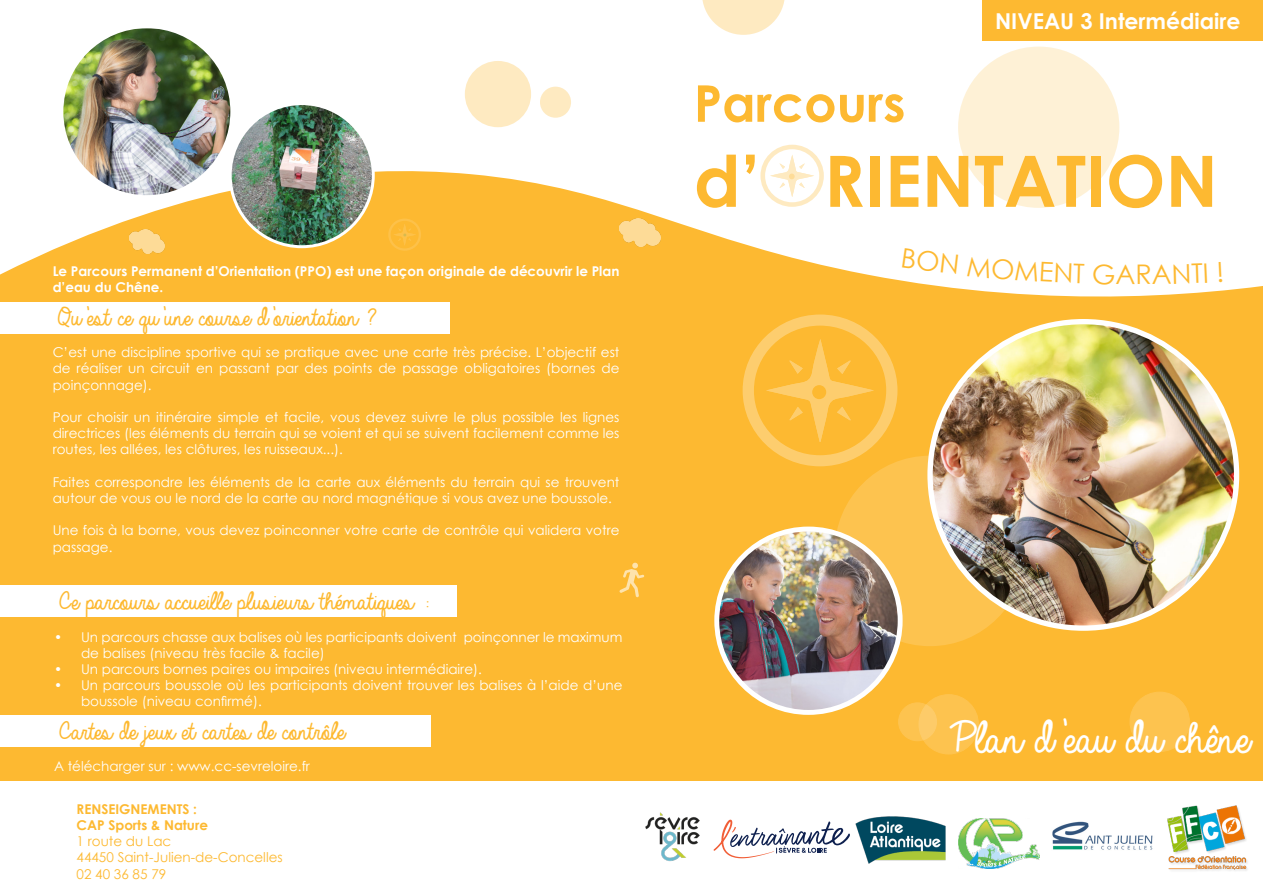
<style>
.page{position:relative;width:1263px;height:893px;background:#fff}
.page>*{position:absolute;margin:0;border:0;box-sizing:border-box;transform-origin:0 0}
.t1{font:700 70.8px "Century Gothic";color:#fdb931}
.t2{font:700 50.7px "Century Gothic";color:#fdb931}
.t3{font:48px "Always In My Heart";color:#fff}
.t4{font:27px "Always In My Heart";color:#fdb931}
.t5{font:27px "Century Gothic";color:#fdb931}
.t6{font:700 21.9px "Century Gothic";color:#fff}
.t7{font:13.5px/16.2px "Century Gothic";color:#fff}
.t8{font:700 13.5px/16.2px "Century Gothic";color:#fff}
.t9{font:13.5px/16.2px "Century Gothic";color:#fdb931}
.t10{font:700 13.5px/16.2px "Century Gothic";color:#fdb931}
</style>
<div class="page">
<div style="left:0;top:149px;width:1263px;height:719px;background:#fdb931"></div>
<svg style="left:0;top:40px;width:1263px;height:270px;fill:#fff"></svg>
<svg style="left:743px;top:314px;width:154px;height:152px"></svg>
<div style="left:812px;top:385px;width:14px;height:14px;background:#fdb931;border-radius:50%"></div>
<svg style="left:760px;top:145px;width:64px;height:62px;background:#fef8ea"></svg>
<div style="left:836px;top:457px;width:188px;height:188px;background:#fdc34f;border-radius:50%"></div>
<img style="left:930px;top:322px;width:306px;height:306px;border-radius:153px">
<div style="left:0;top:782px;width:1263px;height:111px;background:#fff"></div>
<svg style="left:702px;top:0;width:83px;height:35px"></svg>
<div style="left:465px;top:61px;width:66px;height:66px;background:#feeac1;border-radius:50%"></div>
<img style="left:717px;top:529px;width:183px;height:183px;border-radius:92px">
<div style="left:714px;top:527px;width:189px;height:188px;border:5px solid #fff;border-radius:50%"></div>
<svg style="left:388px;top:219px;width:33px;height:32px"></svg>
<img style="left:230px;top:104px;width:143px;height:143px;border-radius:72px">
<img style="left:61px;top:29px;width:172px;height:169px">
<div style="left:58px;top:23px;width:178px;height:178px;border:5px solid #fff;border-radius:50%"></div>
<svg style="left:619px;top:562px;width:25px;height:35px"></svg>
<img style="left:129px;top:229px;width:36px;height:25px">
<img style="left:619px;top:219px;width:41px;height:27px">
<div style="left:0;top:302px;width:449px;height:31px;background:#fff"></div>
<div style="left:1130px;top:692px;width:59px;height:59px;background:#fdc34f;border-radius:50%"></div>
<div style="left:1129px;top:692px;width:61px;height:60px;border:1px solid #fff;border-radius:50%"></div>
<div style="left:0;top:585px;width:457px;height:32px;background:#fff"></div>
<div style="left:899px;top:703px;width:37px;height:38px;background:#fdc34f;border-radius:50%"></div>
<div style="left:898px;top:703px;width:39px;height:38px;border:1px solid #fff;border-radius:50%"></div>
<svg style="left:919px;top:695px;width:59px;height:59px;background:#fdc453"></svg>
<div style="left:918px;top:694px;width:61px;height:60px;border:1px solid #fff;border-radius:50%"></div>
<div style="left:540px;top:87px;width:31px;height:31px;background:#feeac1;border-radius:50%"></div>
<div style="left:958px;top:47px;width:161px;height:161px;background:#fef1d6;border-radius:50%"></div>
<div style="left:982px;top:0;width:281px;height:40px;background:#fdb931"></div>
<div style="left:0;top:715px;width:431px;height:32px;background:#fff"></div>
<img style="left:1167px;top:806px;width:81px;height:65px">
<img style="left:1052px;top:821px;width:101px;height:29px">
<img style="left:958px;top:819px;width:81px;height:49px">
<img style="left:645px;top:812px;width:55px;height:50px">
<svg style="left:713px;top:820px;width:137px;height:38px"></svg>
<img style="left:855px;top:816px;width:91px;height:48px">
<svg style="left:902px;top:248px;width:56px;height:26px"></svg>
<div style="left:967px;top:256px;width:118px;height:27px;background:#fff"></div>
<svg style="left:1093px;top:264px;width:21px;height:20px"></svg>
<svg style="left:1152px;top:263px;width:55px;height:21px"></svg>
<svg style="left:1218px;top:262px;width:4px;height:20px"></svg>
<p class="t8" style="left:53px;top:263px;width:568px">Le Parcours Permanent d’Orientation (PPO) est une façon originale de découvrir le Plan d’eau du Chêne.</p>
<h3 class="t4" style="left:53px;top:302px;width:319px">Qu’est ce qu’une course d’orientation ?</h3>
<p class="t7" style="left:53px;top:344px;width:568px;text-align:justify">C’est une discipline sportive qui se pratique avec une carte très précise. L’objectif est de réaliser un circuit en passant par des points de passage obligatoires (bornes de poinçonnage).</p>
<p class="t7" style="left:53px;top:409px;width:568px;text-align:justify">Pour choisir un itinéraire simple et facile, vous devez suivre le plus possible les lignes directrices (les éléments du terrain qui se voient et qui se suivent facilement comme les routes, les allées, les clôtures, les ruisseaux...).</p>
<p class="t7" style="left:53px;top:474px;width:568px">Faites correspondre les éléments de la carte aux éléments du terrain qui se trouvent autour de vous ou le nord de la carte au nord magnétique si vous avez une boussole.</p>
<p class="t7" style="left:53px;top:522px;width:568px">Une fois à la borne, vous devez poinconner votre carte de contrôle qui validera votre passage.</p>
<h3 class="t4" style="left:54px;top:587px;width:369px">Ce parcours accueille plusieurs thématiques :</h3>
<p class="t7" style="left:81px;top:628px;width:543px;text-indent:-27px">• Un parcours chasse aux balises où les participants doivent poinçonner le maximum de balises (niveau très facile &amp; facile)</p>
<p class="t7" style="left:54px;top:661px;width:429px">• Un parcours bornes paires ou impaires (niveau intermédiaire).</p>
<p class="t7" style="left:81px;top:677px;width:543px;text-indent:-27px">• Un parcours boussole où les participants doivent trouver les balises à l’aide d’une boussole (niveau confirmé).</p>
<h3 class="t4" style="left:54px;top:716px;width:287px">Cartes de jeux et cartes de contrôle</h3>
<p class="t7" style="left:54px;top:758px;width:258px">A télécharger sur : www.cc-sevreloire.fr</p>
<p class="t10" style="left:77px;top:800px;width:133px">RENSEIGNEMENTS :<br>CAP Sports &amp; Nature</p>
<p class="t9" style="left:77px;top:833px;width:208px">1 route du Lac<br>44450 Saint-Julien-de-Concelles<br>02 40 36 85 79</p>
<h3 class="t6" style="left:995px;top:5px;width:247px">NIVEAU 3 Intermédiaire</h3>
<h2 class="t2" style="left:694px;top:65px;width:213px">Parcours</h2>
<h1 class="t1" style="left:694px;top:127px;width:525px">d’ RIENTATION</h1>
<h3 class="t5" style="left:1115px;top:255px;width:38px">AR</h3>
<h3 class="t3" style="left:942px;top:712px;width:299px">Plan d’eau du chêne</h3>
</div>
